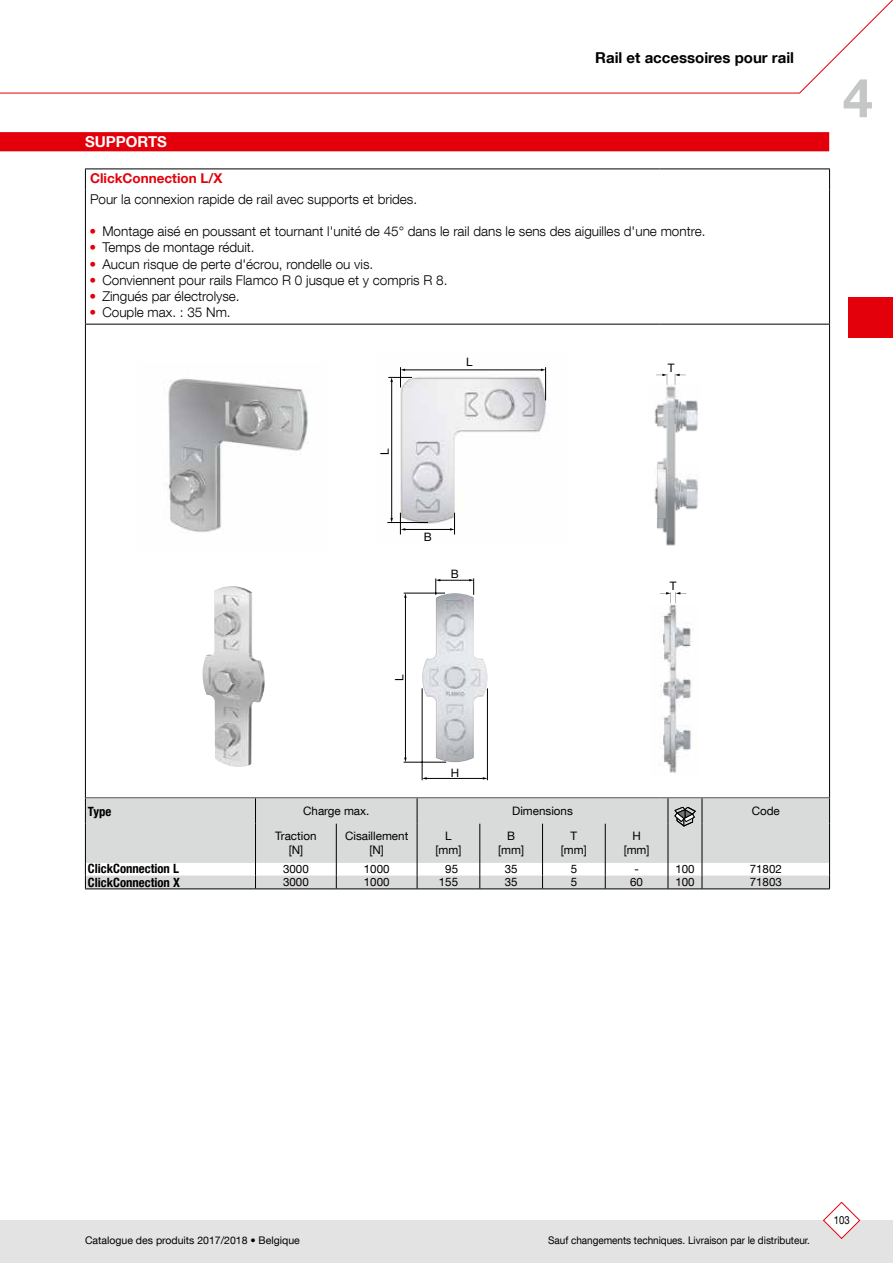
<style>
.page{position:relative;width:893px;height:1263px;background:#fff}
.page>*{position:absolute;margin:0;border:0;box-sizing:border-box;transform-origin:0 0}
.t1{font:700 54px "Helvetica Neue LT Com";color:#c5c6c6}
.t2{font:700 15px "Helvetica Neue LT Com";color:#000}
.t3{font:700 15px "Helvetica Neue LT Com";color:#fff}
.t4{font:300 13.5px "Helvetica Neue LT Com";color:#000}
.t5{font:700 13.5px "Helvetica Neue LT Com";color:#e3000b}
.t6{font:700 condensed 12.75px "Helvetica Neue LT Com";color:#000}
.t7{font:11.7px/14px "Helvetica Neue LT Com";color:#000;text-align:center}
.t8{font:11.55px "Helvetica Neue LT Com";color:#000}
.t9{font:11.25px "Helvetica Neue LT Com";color:#000;scale:.85 1}
.t10{font:10.5px "Helvetica Neue LT Com";letter-spacing:-.005em;color:#000;scale:.95 1}
.t11{font:10.5px "Helvetica Neue LT Com";letter-spacing:-.005em;color:#000}
.s1{color:#e3000b}
</style>
<div class="page">
<div style="left:0;top:1220px;width:893px;height:43px;background:#e3e3e3"></div>
<svg style="left:0;top:0;width:893px;height:94px"></svg>
<svg style="left:823px;top:1201px;width:38px;height:38px"></svg>
<div style="left:848px;top:298px;width:45px;height:40px;background:#e3000b"></div>
<div style="left:0;top:132px;width:829px;height:19px;background:#e3000b"></div>
<hr style="left:85px;top:169px;width:574px;height:1px;background:#000">
<svg style="left:85px;top:169px;width:1px;height:21px"></svg>
<hr style="left:85px;top:190px;width:1px;height:134px;background:#000">
<hr style="left:829px;top:190px;width:1px;height:134px;background:#000">
<hr style="left:659px;top:169px;width:171px;height:1px;background:#000">
<svg style="left:829px;top:169px;width:1px;height:21px"></svg>
<hr style="left:85px;top:324px;width:574px;height:1px;background:#000">
<hr style="left:85px;top:324px;width:1px;height:474px;background:#000">
<hr style="left:659px;top:324px;width:171px;height:1px;background:#000">
<hr style="left:829px;top:324px;width:1px;height:474px;background:#000">
<img style="left:164px;top:378px;width:144px;height:154px">
<img style="left:392px;top:367px;width:155px;height:168px">
<hr style="left:404px;top:529px;width:47px;height:1px;background:#000">
<hr style="left:391px;top:381px;width:1px;height:138px;background:#000">
<hr style="left:404px;top:370px;width:138px;height:1px;background:#000">
<svg style="left:450px;top:513px;width:5px;height:21px"></svg>
<svg style="left:400px;top:513px;width:5px;height:21px"></svg>
<hr style="left:387px;top:522px;width:41px;height:1px;background:#000">
<svg style="left:388px;top:367px;width:24px;height:20px"></svg>
<hr style="left:545px;top:367px;width:1px;height:33px;background:#000">
<img style="left:654px;top:383px;width:44px;height:163px">
<svg style="left:656px;top:374px;width:12px;height:11px"></svg>
<svg style="left:675px;top:374px;width:11px;height:11px"></svg>
<img style="left:202px;top:586px;width:63px;height:181px">
<img style="left:422px;top:593px;width:66px;height:169px">
<hr style="left:426px;top:778px;width:58px;height:1px;background:#000">
<hr style="left:405px;top:597px;width:1px;height:161px;background:#000">
<hr style="left:439px;top:580px;width:31px;height:1px;background:#000">
<hr style="left:487px;top:688px;width:1px;height:92px;background:#000">
<hr style="left:422px;top:688px;width:1px;height:92px;background:#000">
<hr style="left:404px;top:762px;width:42px;height:1px;background:#000">
<hr style="left:404px;top:593px;width:41px;height:1px;background:#000">
<svg style="left:435px;top:578px;width:5px;height:17px"></svg>
<svg style="left:469px;top:578px;width:5px;height:17px"></svg>
<img style="left:659px;top:604px;width:33px;height:169px">
<svg style="left:660px;top:592px;width:27px;height:11px"></svg>
<svg style="left:86px;top:798px;width:743px;height:90px;background:#dddede"></svg>
<svg style="left:85px;top:798px;width:1px;height:26px"></svg>
<svg style="left:255px;top:798px;width:1px;height:26px"></svg>
<svg style="left:417px;top:798px;width:1px;height:26px"></svg>
<svg style="left:702px;top:798px;width:1px;height:26px"></svg>
<svg style="left:829px;top:798px;width:1px;height:26px"></svg>
<hr style="left:85px;top:824px;width:1px;height:39px;background:#000">
<hr style="left:255px;top:824px;width:1px;height:39px;background:#000">
<hr style="left:336px;top:824px;width:1px;height:39px;background:#000">
<hr style="left:417px;top:824px;width:1px;height:39px;background:#000">
<hr style="left:479px;top:824px;width:1px;height:39px;background:#000">
<hr style="left:542px;top:824px;width:1px;height:39px;background:#000">
<hr style="left:605px;top:824px;width:1px;height:39px;background:#000">
<hr style="left:668px;top:824px;width:1px;height:39px;background:#000">
<hr style="left:702px;top:824px;width:1px;height:39px;background:#000">
<hr style="left:829px;top:824px;width:1px;height:39px;background:#000">
<svg style="left:85px;top:863px;width:1px;height:25px"></svg>
<svg style="left:255px;top:863px;width:1px;height:25px"></svg>
<svg style="left:336px;top:863px;width:1px;height:25px"></svg>
<svg style="left:417px;top:863px;width:1px;height:25px"></svg>
<svg style="left:479px;top:863px;width:1px;height:25px"></svg>
<svg style="left:542px;top:863px;width:1px;height:25px"></svg>
<svg style="left:605px;top:863px;width:1px;height:25px"></svg>
<svg style="left:668px;top:863px;width:1px;height:25px"></svg>
<svg style="left:702px;top:863px;width:1px;height:25px"></svg>
<svg style="left:829px;top:863px;width:1px;height:25px"></svg>
<hr style="left:85px;top:888px;width:170px;height:1px;background:#000">
<hr style="left:255px;top:888px;width:81px;height:1px;background:#000">
<hr style="left:336px;top:888px;width:81px;height:1px;background:#000">
<hr style="left:417px;top:888px;width:63px;height:1px;background:#000">
<hr style="left:480px;top:888px;width:63px;height:1px;background:#000">
<hr style="left:543px;top:888px;width:62px;height:1px;background:#000">
<hr style="left:605px;top:888px;width:63px;height:1px;background:#000">
<hr style="left:668px;top:888px;width:34px;height:1px;background:#000">
<hr style="left:702px;top:888px;width:128px;height:1px;background:#000">
<svg style="left:668px;top:798px;width:27px;height:28px"></svg>
<p class="t2" style="left:595px;top:49px;width:200px">Rail et accessoires pour rail</p>
<p class="t3" style="left:85px;top:132px;width:83px">SUPPORTS</p>
<p class="t5" style="left:90px;top:169px;width:134px">ClickConnection L/X</p>
<p class="t4" style="left:90px;top:191px;width:329px">Pour la connexion rapide de rail avec supports et brides.</p>
<p class="t4" style="left:90px;top:223px;width:617px"><span class="s1">•</span> Montage aisé en poussant et tournant l'unité de 45° dans le rail dans le sens des aiguilles d'une montre.</p>
<p class="t4" style="left:90px;top:239px;width:167px"><span class="s1">•</span> Temps de montage réduit.</p>
<p class="t4" style="left:90px;top:255px;width:285px"><span class="s1">•</span> Aucun risque de perte d'écrou, rondelle ou vis.</p>
<p class="t4" style="left:90px;top:272px;width:359px"><span class="s1">•</span> Conviennent pour rails Flamco R 0 jusque et y compris R 8.</p>
<p class="t4" style="left:90px;top:288px;width:152px"><span class="s1">•</span> Zingués par électrolyse.</p>
<p class="t4" style="left:90px;top:304px;width:143px"><span class="s1">•</span> Couple max. : 35 Nm.</p>
<p class="t7" style="left:377px;top:455px;width:8px;rotate:-90deg">L</p>
<p class="t7" style="left:466px;top:354px;width:8px">L</p>
<p class="t7" style="left:424px;top:530px;width:9px">B</p>
<p class="t7" style="left:451px;top:567px;width:9px">B</p>
<p class="t7" style="left:392px;top:681px;width:8px;rotate:-90deg">L</p>
<p class="t7" style="left:451px;top:765px;width:10px">H</p>
<p class="t7" style="left:668px;top:361px;width:8px">T</p>
<p class="t7" style="left:670px;top:579px;width:8px">T</p>
<p class="t6" style="left:88px;top:804px;width:25px">Type</p>
<p class="t7" style="left:303px;top:804px;width:68px">Charge max.</p>
<p class="t7" style="left:512px;top:804px;width:62px">Dimensions</p>
<p class="t7" style="left:752px;top:804px;width:30px">Code</p>
<p class="t7" style="left:275px;top:829px;width:43px">Traction [N]</p>
<p class="t7" style="left:345px;top:829px;width:65px">Cisaillement [N]</p>
<p class="t7" style="left:435px;top:829px;width:27px">L [mm]</p>
<p class="t7" style="left:498px;top:829px;width:27px">B [mm]</p>
<p class="t7" style="left:561px;top:829px;width:27px">T [mm]</p>
<p class="t7" style="left:624px;top:829px;width:27px">H [mm]</p>
<p class="t6" style="left:88px;top:861px;width:93px">ClickConnection L</p>
<p class="t8" style="left:283px;top:861px;width:27px">3000</p>
<p class="t8" style="left:364px;top:861px;width:27px">1000</p>
<p class="t8" style="left:445px;top:861px;width:14px">95</p>
<p class="t8" style="left:505px;top:861px;width:14px">35</p>
<p class="t8" style="left:571px;top:861px;width:8px">5</p>
<p class="t8" style="left:634px;top:861px;width:6px">-</p>
<p class="t8" style="left:675px;top:861px;width:21px">100</p>
<p class="t8" style="left:750px;top:861px;width:34px">71802</p>
<p class="t6" style="left:88px;top:874px;width:94px">ClickConnection X</p>
<p class="t8" style="left:283px;top:875px;width:27px">3000</p>
<p class="t8" style="left:364px;top:875px;width:27px">1000</p>
<p class="t8" style="left:439px;top:875px;width:21px">155</p>
<p class="t8" style="left:505px;top:875px;width:14px">35</p>
<p class="t8" style="left:571px;top:875px;width:8px">5</p>
<p class="t8" style="left:630px;top:875px;width:14px">60</p>
<p class="t8" style="left:675px;top:875px;width:21px">100</p>
<p class="t8" style="left:750px;top:875px;width:34px">71803</p>
<h1 class="t1" style="left:843px;top:64px;width:32px">4</h1>
<p class="t11" style="left:85px;top:1234px;width:216px">Catalogue des produits 2017/2018 • Belgique</p>
<p class="t10" style="left:548px;top:1234px;width:277px">Sauf changements techniques. Livraison par le distributeur.</p>
<p class="t9" style="left:834px;top:1213px;width:20px">103</p>
</div>
